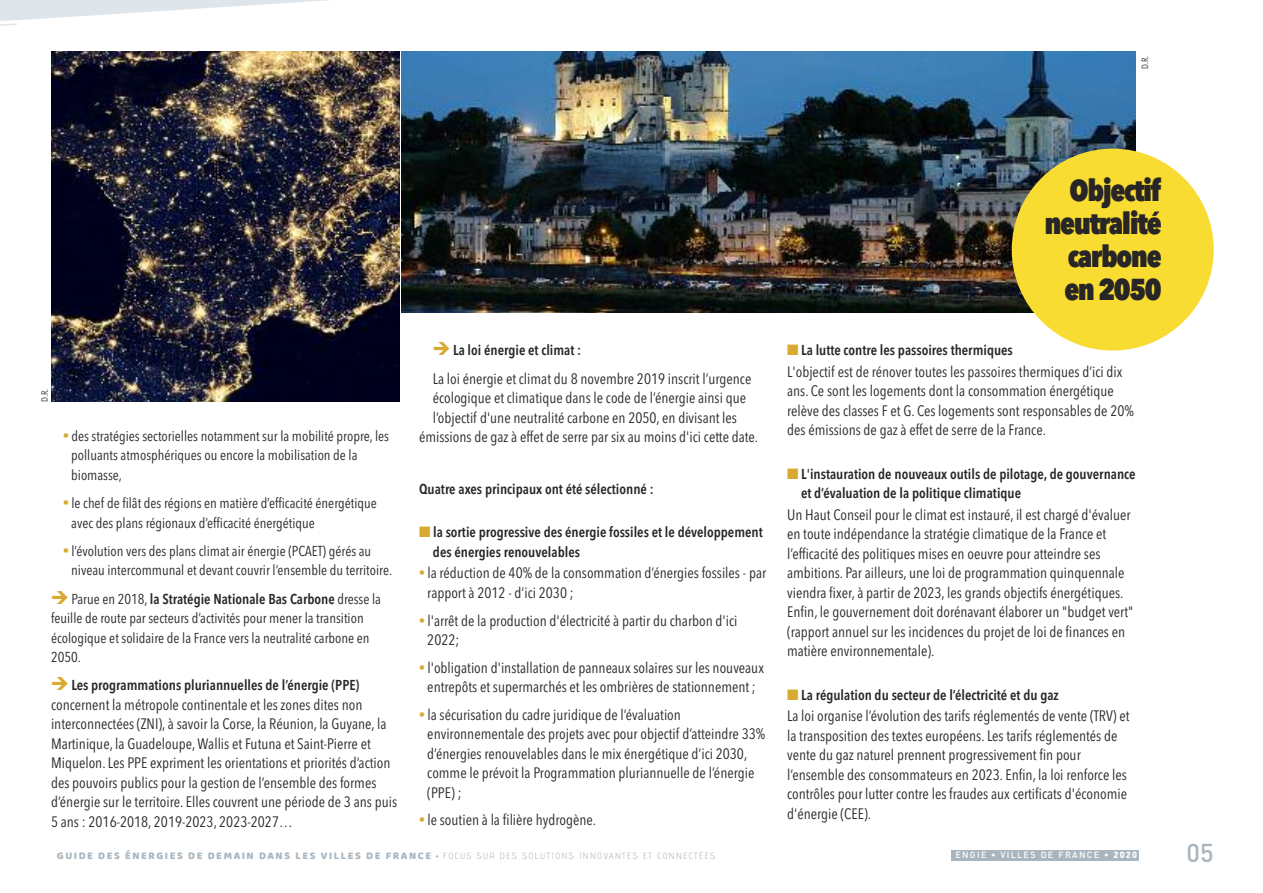
<style>
.page{position:relative;width:1263px;height:893px;background:#fff}
.page>*{position:absolute;margin:0;border:0;box-sizing:border-box;transform-origin:0 0}
.t1{font:800 30px/33px "Avenir Next Condensed";letter-spacing:-.045em;color:#272526;text-align:right}
.t2{font:500 25.5px "DIN Pro";color:#a9b5be}
.t3{font:15px/19.5px "Avenir Next Condensed";color:#272526}
.t4{font:14.25px/19.5px "Avenir Next Condensed";color:#272526}
.t5{font:600 14.25px/19.5px "Avenir Next Condensed";color:#272526}
.t6{font:10.5px "Baloo";letter-spacing:.15em;color:#a9b5be}
.t7{font:500 9px "DIN Pro";letter-spacing:.145em;color:#fff}
.t8{font:9px "Avenir Next Condensed";color:#272526}
.s1{font-family:"Rockwell";font-weight:700;font-size:15px;color:#d8aa31}
.s2{font-family:"Travelcons";font-size:15px;color:#d8aa31}
.s3{font-weight:600}
.s4{font-family:"Travelcons";font-weight:400;font-size:15px;color:#d8aa31}
.s5{color:#d8aa31}
.s6{font-family:"Rockwell";font-weight:700;color:#d8aa31}
.s7{font-size:9px}
.s8{font-family:"Advent Pro";font-size:9px}
.s9{font-weight:900}
</style>
<div class="page">
<div style="left:951px;top:850px;width:188px;height:10px;background:#a9b5be"></div>
<svg style="left:0;top:0;width:668px;height:52px"></svg>
<svg style="left:0;top:23px;width:19px;height:29px"></svg>
<img style="left:401px;top:52px;width:735px;height:260px">
<div style="left:1012px;top:149px;width:202px;height:202px;background:#f9dc32;border-radius:50%"></div>
<img style="left:51px;top:52px;width:349px;height:350px">
<p class="t8" style="left:1137px;top:69px;width:14px;rotate:-90deg">D.R.</p>
<p class="t8" style="left:37px;top:402px;width:14px;rotate:-90deg">D.R.</p>
<p class="t4" style="left:71px;top:425px;width:319px;text-indent:-8px"><span class="s1">•</span> des stratégies sectorielles notamment sur la mobilité propre, les polluants atmosphériques ou encore la mobilisation de la biomasse,</p>
<p class="t4" style="left:71px;top:493px;width:307px;text-indent:-8px"><span class="s1">•</span> le chef de filât des régions en matière d’efficacité énergétique avec des plans régionaux d’efficacité énergétique</p>
<p class="t4" style="left:71px;top:540px;width:322px;text-indent:-8px"><span class="s1">•</span> l’évolution vers des plans climat air énergie (PCAET) gérés au niveau intercommunal et devant couvrir l’ensemble du territoire.</p>
<p class="t4" style="left:51px;top:588px;width:331px"><span class="s2">1</span> Parue en 2018, <span class="s3">la Stratégie Nationale Bas Carbone</span> dresse la feuille de route par secteurs d’activités pour mener la transition écologique et solidaire de la France vers la neutralité carbone en 2050.</p>
<p class="t5" style="left:51px;top:675px;width:310px"><span class="s4">1</span> Les programmations pluriannuelles de l’énergie (PPE)</p>
<p class="t3" style="left:51px;top:694px;width:348px">concernent la métropole continentale et les zones dites non interconnectées (ZNI), à savoir la Corse, la Réunion, la Guyane, la Martinique, la Guadeloupe,Wallis et Futuna et Saint-Pierre et Miquelon. Les PPE expriment les orientations et priorités d’action des pouvoirs publics pour la gestion de l’ensemble des formes d’énergie sur le territoire. Elles couvrent une période de 3 ans puis 5 ans : 2016-2018, 2019-2023, 2023-2027…</p>
<p class="t5" style="left:433px;top:340px;width:150px"><span class="s4">1</span> La loi énergie et climat :</p>
<p class="t3" style="left:419px;top:368px;width:341px;text-align:center">La loi énergie et climat du 8 novembre 2019 inscrit l’urgence écologique et climatique dans le code de l’énergie ainsi que l’objectif d'une neutralité carbone en 2050, en divisant les émissions de gaz à effet de serre par six au moins d'ici cette date.</p>
<p class="t5" style="left:419px;top:479px;width:236px">Quatre axes principaux ont été sélectionné :</p>
<p class="t5" style="left:433px;top:522px;width:331px;text-indent:-14px"><span class="s5">■</span> la sortie progressive des énergie fossiles et le développement des énergies renouvelables</p>
<p class="t3" style="left:427px;top:563px;width:340px;text-indent:-8px"><span class="s6">•</span> la réduction de 40% de la consommation d’énergies fossiles - par rapport à 2012 - d’ici 2030 ;</p>
<p class="t3" style="left:427px;top:610px;width:312px;text-indent:-8px"><span class="s6">•</span> l'arrêt de la production d'électricité à partir du charbon d'ici<br>2022;</p>
<p class="t3" style="left:419px;top:657px;width:346px;text-align:center"><span class="s6">•</span> l'obligation d'installation de panneaux solaires sur les nouveaux entrepôts et supermarchés et les ombrières de stationnement ;</p>
<p class="t3" style="left:427px;top:704px;width:339px;text-indent:-8px"><span class="s6">•</span> la sécurisation du cadre juridique de l’évaluation environnementale des projets avec pour objectif d’atteindre 33% d’énergies renouvelables dans le mix énergétique d’ici 2030, comme le prévoit la Programmation pluriannuelle de l’énergie (PPE) ;</p>
<p class="t3" style="left:419px;top:810px;width:178px"><span class="s6">•</span> le soutien à la filière hydrogène.</p>
<h1 class="t1" style="left:1044px;top:173px;width:119px">Objectif neutralité carbone en 2050</h1>
<p class="t5" style="left:787px;top:340px;width:227px"><span class="s5">■</span> La lutte contre les passoires thermiques</p>
<p class="t3" style="left:787px;top:361px;width:348px">L'objectif est de rénover toutes les passoires thermiques d’ici dix ans. Ce sont les logements dont la consommation énergétique relève des classes F et G. Ces logements sont responsables de 20% des émissions de gaz à effet de serre de la France.</p>
<p class="t5" style="left:801px;top:464px;width:336px;text-indent:-14px"><span class="s5">■</span> L'instauration de nouveaux outils de pilotage, de gouvernance et d’évaluation de la politique climatique</p>
<p class="t3" style="left:787px;top:504px;width:348px">Un Haut Conseil pour le climat est instauré, il est chargé d'évaluer en toute indépendance la stratégie climatique de la France et l’efficacité des politiques mises en oeuvre pour atteindre ses ambitions. Par ailleurs, une loi de programmation quinquennale viendra fixer, à partir de 2023, les grands objectifs énergétiques.<br>Enfin, le gouvernement doit dorénavant élaborer un "budget vert" (rapport annuel sur les incidences du projet de loi de finances en matière environnementale).</p>
<p class="t5" style="left:787px;top:684px;width:273px"><span class="s5">■</span> La régulation du secteur de l’électricité et du gaz</p>
<p class="t3" style="left:787px;top:705px;width:344px">La loi organise l’évolution des tarifs réglementés de vente (TRV) et la transposition des textes européens.Les tarifs réglementés de vente du gaz naturel prennent progressivement fin pour l’ensemble des consommateurs en 2023. Enfin, la loi renforce les contrôles pour lutter contre les fraudes aux certificats d'économie d'énergie (CEE).</p>
<p class="t6" style="left:57px;top:849px;width:660px">GUIDE DES ÉNERGIES DE DEMAIN DANS LES VILLES DE FRANCE <span class="s7">•</span> <span class="s8">FOCUS SUR DES SOLUTIONS INNOVANTES ET CONNECTÉES</span></p>
<p class="t7" style="left:955px;top:852px;width:183px">ENGIE • VILLES DE FRANCE • <span class="s9">2020</span></p>
<h2 class="t2" style="left:1186px;top:844px;width:29px">05</h2>
</div>
